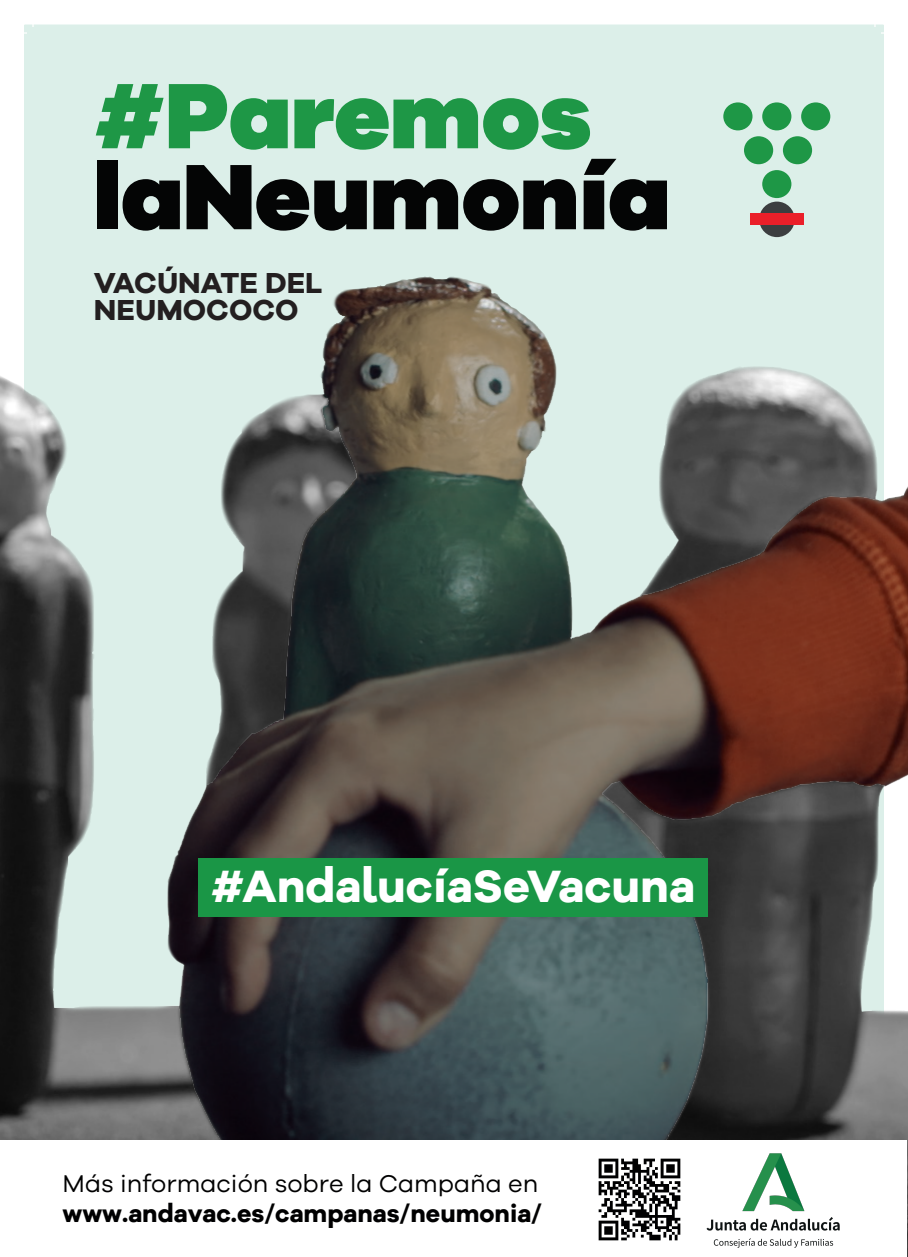
<style>
.page{position:relative;width:908px;height:1257px;background:#fff}
.page>*{position:absolute;margin:0;border:0;box-sizing:border-box;transform-origin:0 0}
.t1{font:900 95.8px "Galano Grotesque";color:#040505}
.t2{font:900 95.8px "Galano Grotesque";color:#1e9746}
.t3{font:700 46.7px "Galano Grotesque Alt";color:#fff}
.t4{font:700 29.8px/26.8px "Galano Grotesque Alt";color:#231f20}
.t5{font:700 25px "Galano Grotesque Alt";color:#000001}
.t6{font:25px "Galano Grotesque";color:#000001}
</style>
<div class="page">
<div style="left:24px;top:24px;width:859px;height:165px;background:#dcefe9"></div>
<hr style="left:0;top:32px;width:27px;height:2px;background:#fff">
<hr style="left:881px;top:32px;width:27px;height:2px;background:#fff">
<hr style="left:32px;top:0;width:2px;height:27px;background:#fff">
<hr style="left:874px;top:0;width:2px;height:27px;background:#fff">
<img style="left:0;top:189px;width:908px;height:1068px">
<div style="left:198px;top:859px;width:510px;height:58px;background:#1a9646"></div>
<div style="left:0;top:1140px;width:906px;height:117px;background:#fff"></div>
<div style="left:759px;top:202px;width:36px;height:35px;background:#3c3e40;border-radius:50%"></div>
<div style="left:744px;top:136px;width:29px;height:28px;background:#1e9746;border-radius:50%"></div>
<div style="left:783px;top:136px;width:29px;height:28px;background:#1e9746;border-radius:50%"></div>
<div style="left:762px;top:170px;width:29px;height:28px;background:#1e9746;border-radius:50%"></div>
<div style="left:723px;top:102px;width:29px;height:28px;background:#1e9746;border-radius:50%"></div>
<div style="left:762px;top:102px;width:29px;height:28px;background:#1e9746;border-radius:50%"></div>
<div style="left:801px;top:102px;width:29px;height:28px;background:#1e9746;border-radius:50%"></div>
<div style="left:750px;top:214px;width:54px;height:11px;background:#ea1f29"></div>
<img style="left:706px;top:1153px;width:134px;height:95px">
<img style="left:598px;top:1158px;width:83px;height:83px">
<h1 class="t2" style="left:94px;top:55px;width:499px">#Paremos</h1>
<h1 class="t1" style="left:94px;top:136px;width:578px">laNeumonía</h1>
<p class="t4" style="left:94px;top:269px;width:230px">VACÚNATE DEL<br>NEUMOCOCO</p>
<h2 class="t3" style="left:211px;top:855px;width:485px">#AndalucíaSeVacuna</h2>
<p class="t6" style="left:63px;top:1168px;width:477px">Más información sobre la Campaña en</p>
<p class="t5" style="left:63px;top:1197px;width:481px">www.andavac.es/campanas/neumonia/</p>
</div>
